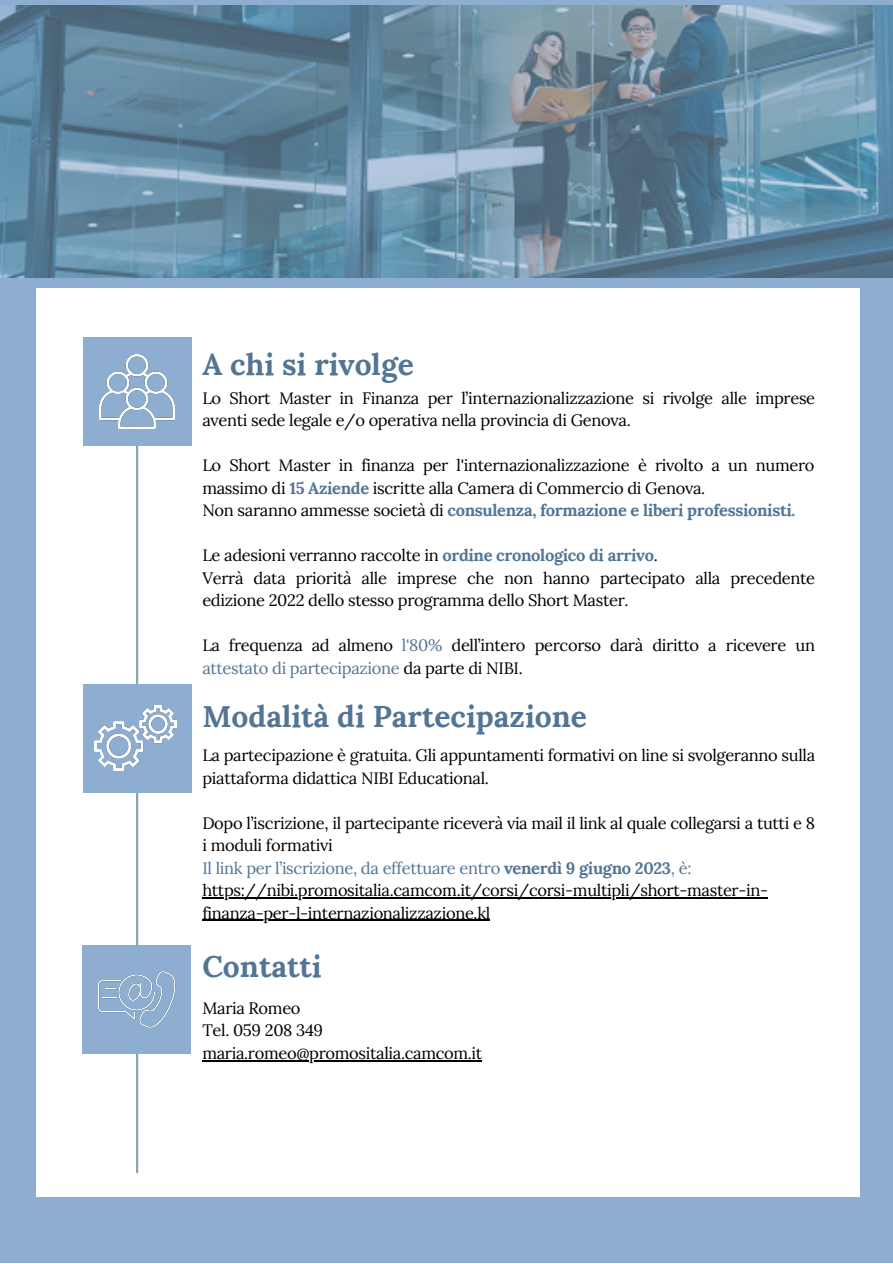
<style>
.page{position:relative;width:893px;height:1264px;background:#fff}
.page>*{position:absolute;margin:0;border:0;box-sizing:border-box;transform-origin:0 0}
.t1{font:700 30px "Lora";color:#527595}
.t2{font:16.5px/22.5px "Lora";letter-spacing:-.02em;color:#000}
.t3{font:700 16.5px "Lora";letter-spacing:-.02em;color:#527595}
.t4{font:16.5px "Lora";letter-spacing:-.02em;color:#527595}
.s1{font-weight:700;color:#527595}
.s2{font-weight:400;color:#000}
.s3{color:#527595}
.s4{font-weight:700}
</style>
<div class="page">
<div style="left:0;top:0;width:892px;height:1262px;background:#8daed0"></div>
<div style="left:37px;top:288px;width:823px;height:641px;background:#fff"></div>
<div style="left:37px;top:905px;width:823px;height:291px;background:#fff"></div>
<hr style="left:136px;top:445px;width:2px;height:728px;background:#2d5764">
<div style="left:83px;top:337px;width:108px;height:109px;background:#8daed0"></div>
<div style="left:83px;top:684px;width:108px;height:108px;background:#8daed0"></div>
<div style="left:82px;top:945px;width:108px;height:108px;background:#8daed0"></div>
<img style="left:99px;top:971px;width:76px;height:56px">
<img style="left:95px;top:705px;width:82px;height:65px">
<img style="left:100px;top:354px;width:74px;height:74px">
<img style="left:0;top:5px;width:892px;height:272px">
<hr style="left:202px;top:1059px;width:280px;height:2px;background:#000">
<hr style="left:202px;top:897px;width:565px;height:1px;background:#000">
<hr style="left:202px;top:919px;width:288px;height:2px;background:#000">
<p class="t1" style="left:202px;top:345px;width:213px">A chi si rivolge</p>
<p class="t2" style="left:202px;top:386px;width:614px">Lo Short Master in Finanza per l’internazionalizzazione si rivolge alle imprese aventi sede legale e/o operativa nella provincia di Genova.</p>
<p class="t2" style="left:202px;top:454px;width:613px">Lo Short Master in finanza per l'internazionalizzazione è rivolto a un numero massimo di <span class="s1">15 Aziende</span> iscritte alla Camera di Commercio di Genova.</p>
<p class="t3" style="left:202px;top:500px;width:594px"><span class="s2">Non saranno ammesse società di</span> consulenza, formazione e liberi professionisti.</p>
<p class="t2" style="left:202px;top:544px;width:457px">Le adesioni verranno raccolte in <span class="s1">ordine cronologico di arrivo</span>.</p>
<p class="t2" style="left:202px;top:566px;width:614px">Verrà data priorità alle imprese che non hanno partecipato alla precedente edizione 2022 dello stesso programma dello Short Master.</p>
<p class="t2" style="left:202px;top:634px;width:614px">La frequenza ad almeno <span class="s3">l'80%</span> dell’intero percorso darà diritto a ricevere un <span class="s3">attestato di partecipazione</span> da parte di NIBI.</p>
<p class="t1" style="left:202px;top:697px;width:386px">Modalità di Partecipazione</p>
<p class="t2" style="left:202px;top:744px;width:614px">La partecipazione è gratuita. Gli appuntamenti formativi on line si svolgeranno sulla piattaforma didattica NIBI Educational.</p>
<p class="t2" style="left:202px;top:811px;width:614px">Dopo l’iscrizione, il partecipante riceverà via mail il link al quale collegarsi a tutti e 8 i moduli formativi</p>
<p class="t4" style="left:202px;top:857px;width:490px">Il link per l’iscrizione, da effettuare entro <span class="s4">venerdì 9 giugno 2023</span>, è:</p>
<p class="t2" style="left:202px;top:879px;width:567px">https://nibi.promositalia.camcom.it/corsi/corsi-multipli/short-master-in&shy;finanza-per-l-internazionalizzazione.kl</p>
<p class="t1" style="left:202px;top:946px;width:121px">Contatti</p>
<p class="t2" style="left:202px;top:996px;width:100px">Maria Romeo</p>
<p class="t2" style="left:202px;top:1019px;width:122px">Tel. 059 208 349</p>
<p class="t2" style="left:202px;top:1041px;width:281px">maria.romeo@promositalia.camcom.it</p>
</div>
